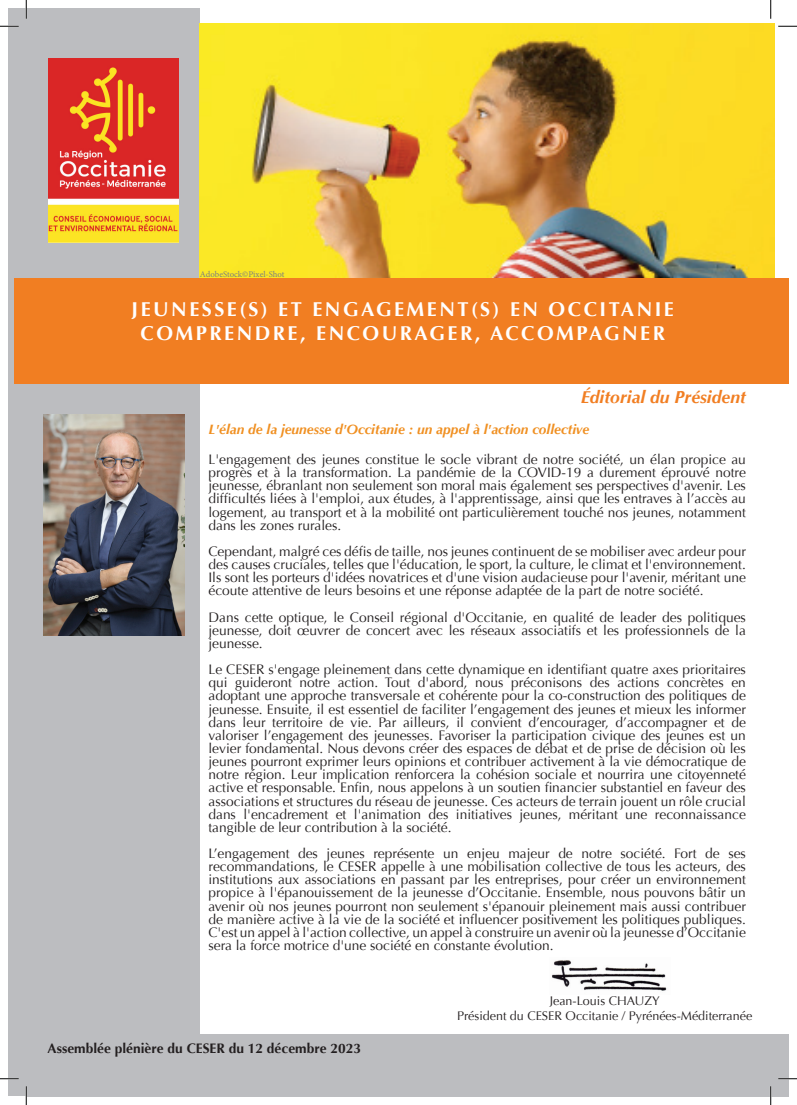
<style>
.page{position:relative;width:797px;height:1105px;background:#fff}
.page>*{position:absolute;margin:0;border:0;box-sizing:border-box;transform-origin:0 0}
.t1{font:700 20px/24px "Optima";letter-spacing:.125em;color:#fff}
.t2{font:italic 700 17.5px "Optima";color:#f17e22}
.t3{font:13.75px/13.1px "Optima";color:#231f20;text-align:justify}
.t4{font:italic 700 13.75px "Optima";color:#f09022}
.t5{font:700 13.75px "Optima";color:#231f20}
.t6{font:12.5px/15px "Optima";color:#231f20;text-align:center}
.t7{font:8.75px "Minion Pro";letter-spacing:-.005em;color:#7c7e81}
</style>
<div class="page">
<div style="left:9px;top:9px;width:191px;height:1087px;background:#bcbdc0"></div>
<div style="left:27px;top:1033px;width:761px;height:63px;background:#bcbdc0"></div>
<img style="left:552px;top:960px;width:115px;height:31px">
<img style="left:44px;top:414px;width:140px;height:222px">
<div style="left:14px;top:278px;width:774px;height:105px;background:#f17e22"></div>
<img style="left:48px;top:59px;width:130px;height:183px">
<img style="left:200px;top:23px;width:574px;height:255px">
<svg style="left:0;top:25px;width:19px;height:2px"></svg>
<svg style="left:778px;top:25px;width:19px;height:2px"></svg>
<svg style="left:0;top:1078px;width:19px;height:1px"></svg>
<svg style="left:778px;top:1078px;width:19px;height:1px"></svg>
<svg style="left:25px;top:0;width:2px;height:19px"></svg>
<svg style="left:25px;top:1086px;width:2px;height:19px"></svg>
<svg style="left:770px;top:0;width:1px;height:19px"></svg>
<svg style="left:770px;top:1086px;width:1px;height:19px"></svg>
<p class="t7" style="left:200px;top:269px;width:86px">AdobeStock©Pixel-Shot</p>
<h1 class="t1" style="left:131px;top:297px;width:71px">JEUNESSE</h1>
<h1 class="t1" style="left:140px;top:297px;width:532px;text-indent:99px">(S) ET ENGAGEMENT(S) EN OCCITANIE<br>COMPRENDRE, ENCOURAGER, ACCO</h1>
<h1 class="t1" style="left:556px;top:321px;width:97px">MPAGNER</h1>
<p class="t2" style="left:581px;top:387px;width:167px">Éditorial du Président</p>
<p class="t4" style="left:208px;top:422px;width:382px">L'élan de la jeunesse d'Occitanie : un appel à l'action collective</p>
<p class="t3" style="left:208px;top:453px;width:539px">L'engagement des jeunes constitue le socle vibrant de notre société, un élan propice au progrès et à la transformation. La pandémie de la COVID-19 a durement éprouvé notre jeunesse, ébranlant non seulement son moral mais également ses perspectives d'avenir. Les difficultés liées à l'emploi, aux études, à l'apprentissage, ainsi que les entraves à l’accès au logement, au transport et à la mobilité ont particulièrement touché nos jeunes, notamment dans les zones rurales.</p>
<p class="t3" style="left:208px;top:545px;width:539px">Cependant, malgré ces défis de taille, nos jeunes continuent de se mobiliser avec ardeur pour des causes cruciales, telles que l'éducation, le sport, la culture, le climat et l'environnement.<br>Ils sont les porteurs d'idées novatrices et d'une vision audacieuse pour l'avenir, méritant une écoute attentive de leurs besoins et une réponse adaptée de la part de notre société.</p>
<p class="t3" style="left:208px;top:611px;width:539px">Dans cette optique, le Conseil régional d'Occitanie, en qualité de leader des politiques jeunesse, doit œuvrer de concert avec les réseaux associatifs et les professionnels de la jeunesse.</p>
<p class="t3" style="left:208px;top:663px;width:539px">Le CESER s'engage pleinement dans cette dynamique en identifiant quatre axes prioritaires qui guideront notre action. Tout d'abord, nous préconisons des actions concrètes en adoptant une approche transversale et cohérente pour la co-construction des politiques de jeunesse. Ensuite, il est essentiel de faciliter l’engagement des jeunes et mieux les informer dans leur territoire de vie. Par ailleurs, il convient d’encourager, d’accompagner et de valoriser l’engagement des jeunesses. Favoriser la participation civique des jeunes est un levier fondamental. Nous devons créer des espaces de débat et de prise de décision où les jeunes pourront exprimer leurs opinions et contribuer activement à la vie démocratique de notre région. Leur implication renforcera la cohésion sociale et nourrira une citoyenneté active et responsable. Enfin, nous appelons à un soutien financier substantiel en faveur des associations et structures du réseau de jeunesse. Ces acteurs de terrain jouent un rôle crucial dans l'encadrement et l'animation des initiatives jeunes, méritant une reconnaissance tangible de leur contribution à la société.</p>
<p class="t3" style="left:208px;top:847px;width:539px">L’engagement des jeunes représente un enjeu majeur de notre société. Fort de ses recommandations, le CESER appelle à une mobilisation collective de tous les acteurs, des institutions aux associations en passant par les entreprises, pour créer un environnement propice à l'épanouissement de la jeunesse d’Occitanie. Ensemble, nous pouvons bâtir un avenir où nos jeunes pourront non seulement s'épanouir pleinement mais aussi contribuer de manière active à la vie de la société et influencer positivement les politiques publiques.<br>C'est un appel à l'action collective, un appel à construire un avenir où la jeunesse d’Occitanie sera la force motrice d'une société en constante évolution.</p>
<p class="t5" style="left:48px;top:1041px;width:315px">ASSEMBLÉE PLÉNIÈRE DU CESER DU 12 DÉCEMBRE 2023</p>
<p class="t6" style="left:457px;top:993px;width:297px">Jean-Louis CHAUZY<br>Président du CESER Occitanie / Pyrénées-Méditerranée</p>
</div>
